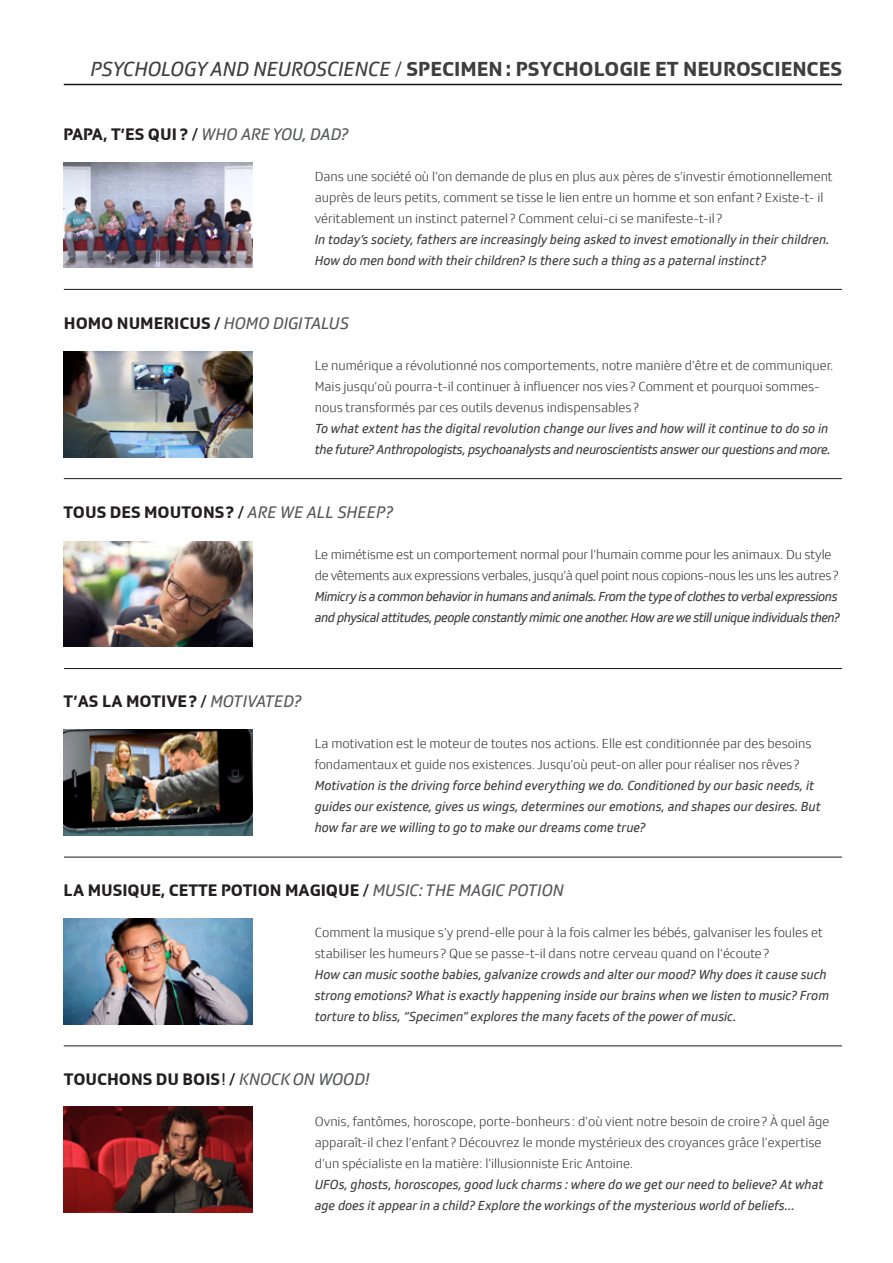
<style>
.page{position:relative;width:893px;height:1263px;background:#fff}
.page>*{position:absolute;margin:0;border:0;box-sizing:border-box;transform-origin:0 0}
.t1{font:700 21px "SRGSSR Type";color:#3e3e3f}
.t2{font:700 17.25px "SRGSSR Type";color:#231f20}
.t3{font:italic 17.25px "SRGSSR Type";color:#57585a}
.t4{font:300 13.5px/21px "SRGSSR Type";color:#3e3e3f}
.t5{font:italic 13.5px/21px "SRGSSR Type";color:#3e3e3f}
.t6{font:italic 13.5px/21px "SRGSSR Type";letter-spacing:-.03em;color:#3e3e3f}
.t7{font:italic 13.5px/21px "SRGSSR Type";letter-spacing:-.02em;color:#3e3e3f}
.t8{font:300 13.5px/21px "SRGSSR Type";letter-spacing:-.02em;color:#3e3e3f}
.s1{font-weight:400;font-style:italic}
.s2{font-weight:300}
.s3{font-weight:700;font-style:normal;color:#231f20}
.s4{font-style:normal;color:#231f20}
.s5{font-weight:400}
.s6{font-weight:400;font-style:italic;color:#57585a}
</style>
<div class="page">
<img style="left:64px;top:541px;width:188px;height:106px">
<img style="left:64px;top:351px;width:189px;height:106px">
<img style="left:64px;top:729px;width:188px;height:106px">
<img style="left:64px;top:918px;width:188px;height:106px">
<img style="left:64px;top:1107px;width:188px;height:105px">
<img style="left:64px;top:162px;width:188px;height:106px">
<hr style="left:64px;top:84px;width:778px;height:1px;background:#1a171c">
<hr style="left:64px;top:289px;width:778px;height:1px;background:#1a171c">
<hr style="left:64px;top:478px;width:778px;height:1px;background:#1a171c">
<hr style="left:64px;top:1046px;width:778px;height:1px;background:#1a171c">
<hr style="left:64px;top:857px;width:778px;height:1px;background:#1a171c">
<hr style="left:64px;top:668px;width:778px;height:1px;background:#1a171c">
<h1 class="t1" style="left:90px;top:56px;width:753px"><span class="s1">PSYCHOLOGY AND NEUROSCIENCE</span> <span class="s2">/</span> SPECIMEN: PSYCHOLOGIE ET NEUROSCIENCES</h1>
<p class="t3" style="left:64px;top:125px;width:287px"><span class="s3">PAPA, T’ES QUI ?</span> <span class="s4">/</span> WHO ARE YOU, DAD?</p>
<p class="t4" style="left:315px;top:166px;width:519px">Dans une société où l’on demande de plus en plus aux pères de s’investir émotionnellement auprès de leurs petits, comment se tisse le lien entre un homme et son enfant ? Existe-t- il véritablement un instinct paternel ? Comment celui-ci se manifeste-t-il ?</p>
<p class="t5" style="left:315px;top:229px;width:516px">In today’s society, fathers are increasingly being asked to invest emotionally in their children.<br>How do men bond with their children? Is there such a thing as a paternal instinct?</p>
<p class="t2" style="left:64px;top:313px;width:287px">HOMO NUMERICUS <span class="s5">/</span> <span class="s6">HOMO DIGITALUS</span></p>
<p class="t4" style="left:315px;top:355px;width:520px">Le numérique a révolutionné nos comportements, notre manière d’être et de communiquer.<br>Mais jusqu’où pourra-t-il continuer à influencer nos vies ? Comment et pourquoi sommes&shy;nous transformés par ces outils devenus indispensables ?</p>
<p class="t7" style="left:315px;top:418px;width:518px">To what extent has the digital revolution change our lives and how will it continue to do so in the future? Anthropologists, psychoanalysts and neuroscientists answer our questions and more.</p>
<p class="t2" style="left:64px;top:502px;width:331px">TOUS DES MOUTONS? <span class="s5">/</span> <span class="s6">ARE WE ALL SHEEP?</span></p>
<p class="t8" style="left:315px;top:544px;width:525px">Le mimétisme est un comportement normal pour l’humain comme pour les animaux. Du style de vêtements aux expressions verbales, jusqu’à quel point nous copions-nous les uns les autres?</p>
<p class="t6" style="left:315px;top:586px;width:526px">Mimicry is a common behavior in humans and animals. From the type of clothes to verbal expressions and physical attitudes, people constantly mimic one another. How are we still unique individuals then?</p>
<p class="t2" style="left:64px;top:691px;width:239px">T’AS LA MOTIVE? <span class="s5">/</span> <span class="s6">MOTIVATED?</span></p>
<p class="t4" style="left:315px;top:733px;width:498px">La motivation est le moteur de toutes nos actions. Elle est conditionnée par des besoins fondamentaux et guide nos existences. Jusqu’où peut-on aller pour réaliser nos rêves?</p>
<p class="t5" style="left:315px;top:775px;width:507px">Motivation is the driving force behind everything we do. Conditioned by our basic needs, it guides our existence, gives us wings, determines our emotions, and shapes our desires. But how far are we willing to go to make our dreams come true?</p>
<p class="t2" style="left:64px;top:880px;width:502px">LA MUSIQUE, CETTE POTION MAGIQUE <span class="s5">/</span> <span class="s6">MUSIC: THE MAGIC POTION</span></p>
<p class="t4" style="left:315px;top:922px;width:510px">Comment la musique s’y prend-elle pour à la fois calmer les bébés, galvaniser les foules et stabiliser les humeurs ? Que se passe-t-il dans notre cerveau quand on l’écoute?</p>
<p class="t5" style="left:315px;top:964px;width:516px">How can music soothe babies, galvanize crowds and alter our mood? Why does it cause such strong emotions? What is exactly happening inside our brains when we listen to music? From torture to bliss, “Specimen” explores the many facets of the power of music.</p>
<p class="t2" style="left:64px;top:1069px;width:307px">TOUCHONS DU BOIS<span class="s5">! /</span> <span class="s6">KNOCK ON WOOD!</span></p>
<p class="t4" style="left:315px;top:1111px;width:516px">Ovnis, fantômes, horoscope, porte-bonheurs : d’où vient notre besoin de croire? À quel âge apparaît-il chez l’enfant ? Découvrez le monde mystérieux des croyances grâce l’expertise d’un spécialiste en la matière: l’illusionniste Eric Antoine.</p>
<p class="t5" style="left:315px;top:1174px;width:510px">UFOs, ghosts, horoscopes, good luck charms : where do we get our need to believe? At what age does it appear in a child? Explore the workings of the mysterious world of beliefs...</p>
</div>
